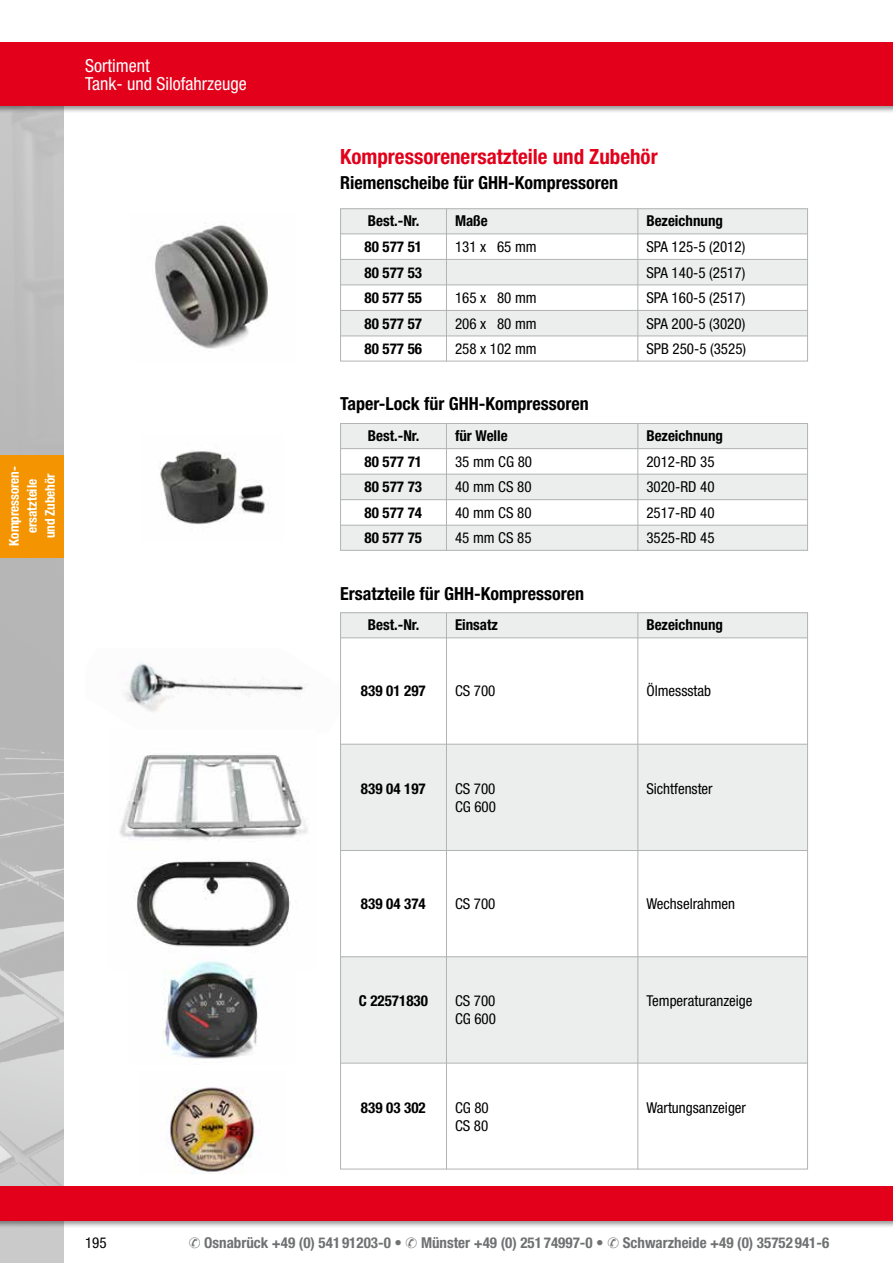
<style>
.page{position:relative;width:893px;height:1263px;background:#fff}
.page>*{position:absolute;margin:0;border:0;box-sizing:border-box;transform-origin:0 0}
.t1{font:700 condensed 21px "Helvetica Neue LT Std";color:#e2001a}
.t2{font:700 condensed 18px "Helvetica Neue LT Std";color:#000}
.t3{font:condensed 18px/18px "Helvetica Neue LT Std";color:#fff}
.t4{font:condensed 15px/25.5px "Helvetica Neue LT Std";color:#000;text-align:justify}
.t5{font:700 condensed 15px/25.5px "Helvetica Neue LT Std";color:#000;text-align:justify}
.t6{font:700 condensed 15px "Helvetica Neue LT Std";color:#707172}
.t7{font:700 condensed 13.5px/18px "Helvetica Neue LT Std";letter-spacing:-.01em;color:#fff;text-align:center}
</style>
<div class="page">
<img style="left:0;top:114px;width:64px;height:1149px">
<div style="left:0;top:41px;width:893px;height:73px;background:#000;opacity:.4"></div>
<div style="left:0;top:43px;width:893px;height:63px;background:#e2001a"></div>
<div style="left:0;top:1185px;width:893px;height:43px;background:#000;opacity:.4"></div>
<div style="left:0;top:1186px;width:893px;height:34px;background:#e2001a"></div>
<div style="left:0;top:455px;width:64px;height:102px;background:#f39400"></div>
<img style="left:166px;top:1087px;width:91px;height:87px">
<img style="left:155px;top:225px;width:114px;height:124px">
<img style="left:159px;top:450px;width:106px;height:75px">
<img style="left:124px;top:662px;width:182px;height:50px">
<img style="left:119px;top:755px;width:189px;height:85px">
<img style="left:134px;top:860px;width:156px;height:87px">
<img style="left:163px;top:961px;width:95px;height:98px">
<div style="left:340px;top:208px;width:468px;height:26px;background:#eceded"></div>
<div style="left:340px;top:423px;width:468px;height:26px;background:#eceded"></div>
<div style="left:340px;top:259px;width:468px;height:26px;background:#eceded"></div>
<div style="left:340px;top:474px;width:468px;height:26px;background:#eceded"></div>
<div style="left:340px;top:310px;width:468px;height:26px;background:#eceded"></div>
<div style="left:340px;top:525px;width:468px;height:26px;background:#eceded"></div>
<hr style="left:340px;top:233px;width:468px;height:1px;background:#b1b3b4">
<hr style="left:340px;top:448px;width:468px;height:1px;background:#b1b3b4">
<hr style="left:340px;top:259px;width:468px;height:1px;background:#b1b3b4">
<hr style="left:340px;top:474px;width:468px;height:1px;background:#b1b3b4">
<hr style="left:340px;top:310px;width:468px;height:1px;background:#b1b3b4">
<hr style="left:340px;top:525px;width:468px;height:1px;background:#b1b3b4">
<hr style="left:340px;top:285px;width:468px;height:1px;background:#b1b3b4">
<hr style="left:340px;top:499px;width:468px;height:1px;background:#b1b3b4">
<hr style="left:340px;top:336px;width:468px;height:1px;background:#b1b3b4">
<div style="left:340px;top:208px;width:468px;height:153px;border:1px solid #b1b3b4"></div>
<hr style="left:446px;top:208px;width:1px;height:153px;background:#b1b3b4">
<hr style="left:637px;top:208px;width:1px;height:153px;background:#b1b3b4">
<div style="left:340px;top:423px;width:468px;height:128px;border:1px solid #b1b3b4"></div>
<hr style="left:446px;top:423px;width:1px;height:128px;background:#b1b3b4">
<hr style="left:637px;top:423px;width:1px;height:128px;background:#b1b3b4">
<div style="left:340px;top:612px;width:468px;height:26px;background:#eceded"></div>
<div style="left:340px;top:744px;width:468px;height:106px;background:#eceded"></div>
<div style="left:340px;top:957px;width:468px;height:106px;background:#eceded"></div>
<hr style="left:340px;top:637px;width:468px;height:1px;background:#b1b3b4">
<hr style="left:340px;top:744px;width:468px;height:1px;background:#b1b3b4">
<hr style="left:340px;top:850px;width:468px;height:1px;background:#b1b3b4">
<hr style="left:340px;top:956px;width:468px;height:1px;background:#b1b3b4">
<hr style="left:340px;top:1063px;width:468px;height:1px;background:#b1b3b4">
<hr style="left:446px;top:612px;width:1px;height:557px;background:#b1b3b4">
<hr style="left:637px;top:612px;width:1px;height:557px;background:#b1b3b4">
<p class="t3" style="left:85px;top:56px;width:163px">Sortiment<br>Tank- und Silofahrzeuge</p>
<p class="t7" style="left:5px;top:546px;width:81px;rotate:-90deg">Kompressoren&shy;ersatzteile<br>und Zubehör</p>
<h1 class="t1" style="left:340px;top:144px;width:319px">Kompressorenersatzteile und Zubehör</h1>
<p class="t2" style="left:340px;top:172px;width:279px">Riemenscheibe für GHH-Kompressoren</p>
<p class="t5" style="left:368px;top:208px;width:53px">Best.-Nr.</p>
<p class="t5" style="left:455px;top:208px;width:34px">Maße</p>
<p class="t5" style="left:646px;top:208px;width:78px">Bezeichnung</p>
<p class="t5" style="left:365px;top:234px;width:59px">80 577 51<br>80 577 53<br>80 577 55<br>80 577 57<br>80 577 56</p>
<p class="t4" style="left:455px;top:234px;width:83px">131 x 65 mm</p>
<p class="t4" style="left:455px;top:285px;width:83px">165 x 80 mm 206 x 80 mm 258 x 102 mm</p>
<p class="t2" style="left:340px;top:393px;width:250px">Taper-Lock für GHH-Kompressoren</p>
<p class="t4" style="left:646px;top:234px;width:101px">SPA 125-5 (2012)<br>SPA 140-5 (2517)<br>SPA 160-5 (2517)<br>SPA 200-5 (3020)<br>SPB 250-5 (3525)</p>
<p class="t5" style="left:368px;top:423px;width:53px">Best.-Nr.</p>
<p class="t5" style="left:455px;top:423px;width:54px">für Welle</p>
<p class="t5" style="left:646px;top:423px;width:78px">Bezeichnung</p>
<p class="t5" style="left:365px;top:448px;width:59px">80 577 71<br>80 577 73<br>80 577 74<br>80 577 75</p>
<p class="t4" style="left:455px;top:449px;width:79px">35 mm CG 80<br>40 mm CS 80<br>40 mm CS 80<br>45 mm CS 85</p>
<p class="t4" style="left:646px;top:449px;width:70px">2012-RD 35<br>3020-RD 40<br>2517-RD 40<br>3525-RD 45</p>
<p class="t2" style="left:340px;top:582px;width:245px">Ersatzteile für GHH-Kompressoren</p>
<p class="t5" style="left:368px;top:612px;width:53px">Best.-Nr.</p>
<p class="t5" style="left:455px;top:612px;width:45px">Einsatz</p>
<p class="t5" style="left:646px;top:612px;width:78px">Bezeichnung</p>
<p class="t5" style="left:361px;top:678px;width:66px">839 01 297</p>
<p class="t4" style="left:455px;top:678px;width:42px">CS 700</p>
<p class="t4" style="left:646px;top:678px;width:66px">Ölmessstab</p>
<p class="t5" style="left:361px;top:775px;width:66px">839 04 197</p>
<p class="t4" style="left:455px;top:779px;width:43px;line-height:18px">CS 700<br>CG 600</p>
<p class="t4" style="left:646px;top:775px;width:68px">Sichtfenster</p>
<p class="t5" style="left:361px;top:891px;width:66px">839 04 374</p>
<p class="t4" style="left:455px;top:891px;width:42px">CS 700</p>
<p class="t4" style="left:646px;top:891px;width:90px">Wechselrahmen</p>
<p class="t5" style="left:359px;top:988px;width:71px">C 22571830</p>
<p class="t4" style="left:455px;top:992px;width:43px;line-height:18px">CS 700<br>CG 600</p>
<p class="t4" style="left:646px;top:988px;width:108px">Temperaturanzeige</p>
<p class="t5" style="left:361px;top:1094px;width:66px">839 03 302</p>
<p class="t4" style="left:455px;top:1098px;width:35px;line-height:18px">CG 80<br>CS 80</p>
<p class="t4" style="left:646px;top:1094px;width:101px">Wartungsanzeiger</p>
<p class="t4" style="left:85px;top:1230px;width:23px">195</p>
<p class="t6" style="left:189px;top:1234px;width:642px">✆ Osnabrück +49 (0) 541 91203-0 • ✆ Münster +49 (0) 251 74997-0 • ✆ Schwarzheide +49 (0) 35752 941-6</p>
</div>
